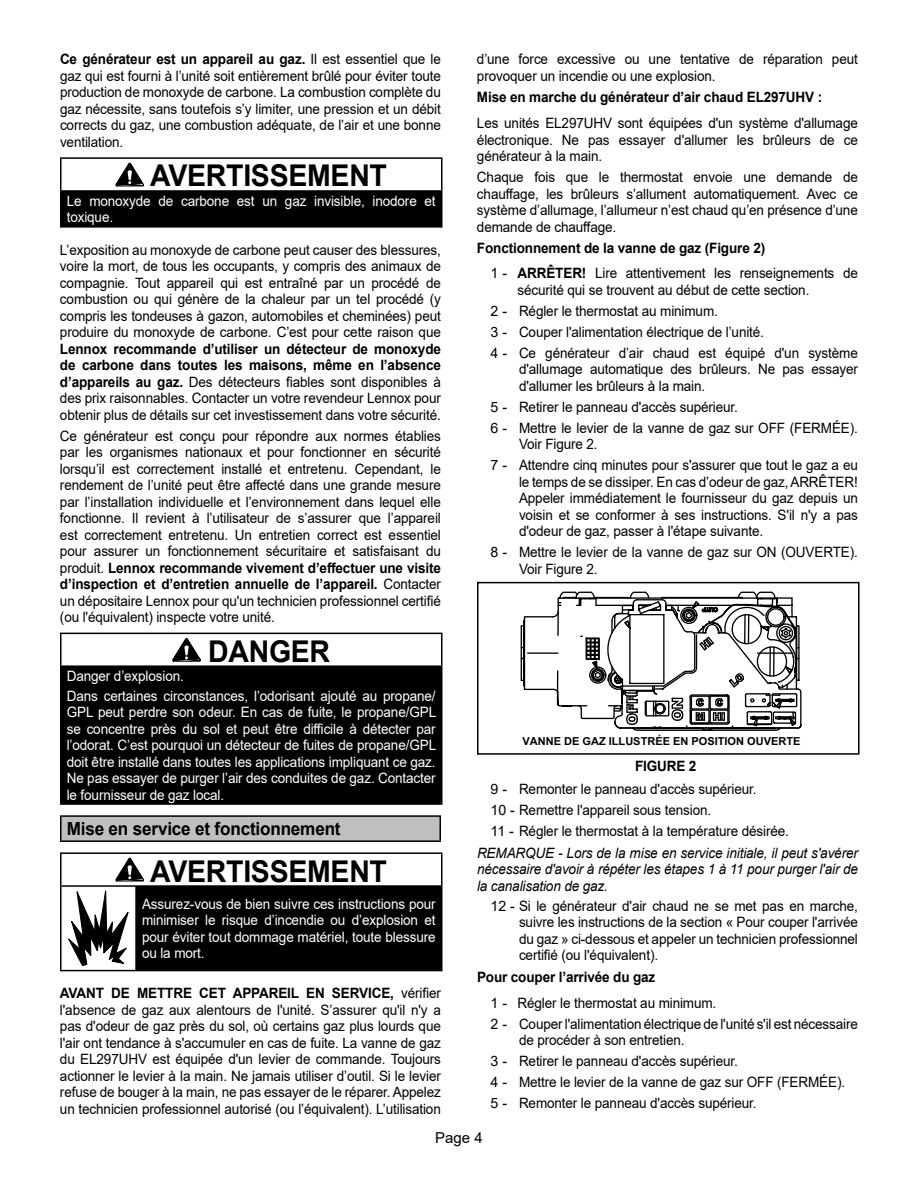
<style>
.page{position:relative;width:918px;height:1188px;background:#fff}
.page>*{position:absolute;margin:0;border:0;box-sizing:border-box;transform-origin:0 0}
.t1{font:700 30px "Arial";letter-spacing:-.01em;color:#000;scale:.95 1}
.t2{font:700 18px "Arial";letter-spacing:-.01em;color:#000;scale:.95 1}
.t3{font:15px "Arial";color:#000}
.t4{font:14.25px/16.5px "Arial";letter-spacing:-.01em;color:#000;text-align:justify;scale:.95 1}
.t5{font:14.25px/16.5px "Arial";letter-spacing:-.01em;color:#fff;scale:.95 1}
.t6{font:14.25px/21px "Arial";letter-spacing:-.01em;color:#000}
.t7{font:700 14.25px/25.5px "Arial";letter-spacing:-.01em;color:#000;scale:.95 1}
.t8{font:italic 14.25px/16.5px "Arial";letter-spacing:-.01em;color:#000;text-align:justify;scale:.95 1}
.t9{font:700 10.95px "Arial";color:#000}
.s1{font-weight:700}
.s2{font-weight:400}
</style>
<div class="page">
<div style="left:61px;top:191px;width:381px;height:36px;background:#000"></div>
<hr style="left:60px;top:157px;width:382px;height:2px;background:#000">
<hr style="left:60px;top:159px;width:2px;height:31px;background:#000">
<hr style="left:441px;top:159px;width:1px;height:31px;background:#000">
<hr style="left:60px;top:190px;width:382px;height:2px;background:#000">
<hr style="left:60px;top:192px;width:2px;height:34px;background:#000">
<hr style="left:60px;top:226px;width:382px;height:2px;background:#000">
<svg style="left:115px;top:162px;width:29px;height:25px"></svg>
<div style="left:61px;top:666px;width:381px;height:138px;background:#000"></div>
<hr style="left:60px;top:633px;width:382px;height:1px;background:#000">
<hr style="left:60px;top:634px;width:2px;height:31px;background:#000">
<hr style="left:441px;top:634px;width:1px;height:31px;background:#000">
<hr style="left:60px;top:665px;width:382px;height:2px;background:#000">
<hr style="left:60px;top:667px;width:2px;height:136px;background:#000">
<hr style="left:60px;top:803px;width:382px;height:2px;background:#000">
<svg style="left:172px;top:637px;width:29px;height:25px"></svg>
<div style="left:61px;top:816px;width:379px;height:25px;background:#bfbfbf"></div>
<hr style="left:60px;top:815px;width:381px;height:2px;background:#000">
<hr style="left:60px;top:817px;width:2px;height:23px;background:#000">
<svg style="left:440px;top:817px;width:1px;height:23px"></svg>
<hr style="left:60px;top:840px;width:381px;height:2px;background:#000">
<div style="left:136px;top:886px;width:306px;height:85px;background:#000"></div>
<hr style="left:60px;top:852px;width:76px;height:2px;background:#000">
<hr style="left:60px;top:854px;width:2px;height:31px;background:#000">
<hr style="left:136px;top:852px;width:306px;height:2px;background:#000">
<hr style="left:441px;top:854px;width:1px;height:31px;background:#000">
<hr style="left:60px;top:885px;width:76px;height:2px;background:#000">
<hr style="left:60px;top:887px;width:2px;height:83px;background:#000">
<hr style="left:136px;top:885px;width:306px;height:2px;background:#000">
<hr style="left:135px;top:887px;width:2px;height:83px;background:#000">
<hr style="left:60px;top:970px;width:76px;height:1px;background:#000">
<svg style="left:65px;top:857px;width:80px;height:110px"></svg>
<svg style="left:521px;top:592px;width:280px;height:139px"></svg>
<div style="left:477px;top:582px;width:383px;height:173px;border:2px solid #000"></div>
<p class="t4" style="left:60px;top:51px;width:403px"><span class="s1">Ce générateur est un appareil au gaz.</span> Il est essentiel que le gaz qui est fourni à l’unité soit entièrement brûlé pour éviter toute production de monoxyde de carbone. La combustion complète du gaz nécessite, sans toutefois s’y limiter, une pression et un débit corrects du gaz, une combustion adéquate, de l’air et une bonne ventilation.</p>
<h1 class="t1" style="left:150px;top:155px;width:251px">AVERTISSEMENT</h1>
<p class="t5" style="left:67px;top:193px;width:390px">Le monoxyde de carbone est un gaz invisible, inodore et toxique.</p>
<p class="t4" style="left:60px;top:241px;width:403px">L’exposition au monoxyde de carbone peut causer des blessures, voire la mort, de tous les occupants, y compris des animaux de compagnie. Tout appareil qui est entraîné par un procédé de combustion ou qui génère de la chaleur par un tel procédé (y compris les tondeuses à gazon, automobiles et cheminées) peut produire du monoxyde de carbone. C’est pour cette raison que</p>
<p class="t4" style="left:60px;top:340px;width:403px"><span class="s1">Lennox recommande d’utiliser un détecteur de monoxyde de carbone dans toutes les maisons, même en l’absence d’appareils au gaz.</span> Des détecteurs fiables sont disponibles à des prix raisonnables. Contacter un votre revendeur Lennox pour obtenir plus de détails sur cet investissement dans votre sécurité.</p>
<p class="t4" style="left:60px;top:427px;width:403px">Ce générateur est conçu pour répondre aux normes établies par les organismes nationaux et pour fonctionner en sécurité lorsqu’il est correctement installé et entretenu. Cependant, le rendement de l’unité peut être affecté dans une grande mesure par l’installation individuelle et l’environnement dans lequel elle fonctionne. Il revient à l’utilisateur de s’assurer que l’appareil est correctement entretenu. Un entretien correct est essentiel pour assurer un fonctionnement sécuritaire et satisfaisant du produit. <span class="s1">Lennox recommande vivement d’effectuer une visite d’inspection et d’entretien annuelle de l’appareil.</span> Contacter un dépositaire Lennox pour qu'un technicien professionnel certifié (ou l'équivalent) inspecte votre unité.</p>
<h1 class="t1" style="left:208px;top:630px;width:130px">DANGER</h1>
<p class="t5" style="left:67px;top:666px;width:390px;line-height:19.5px">Danger d’explosion.<br>Dans certaines circonstances, l’odorisant ajouté au propane/</p>
<p class="t5" style="left:67px;top:704px;width:390px;text-align:justify">GPL peut perdre son odeur. En cas de fuite, le propane/GPL se concentre près du sol et peut être difficile à détecter par l’odorat. C’est pourquoi un détecteur de fuites de propane/GPL doit être installé dans toutes les applications impliquant ce gaz.<br>Ne pas essayer de purger l’air des conduites de gaz. Contacter le fournisseur de gaz local.</p>
<p class="t2" style="left:67px;top:816px;width:290px">Mise en service et fonctionnement</p>
<h1 class="t1" style="left:150px;top:850px;width:251px">AVERTISSEMENT</h1>
<p class="t5" style="left:142px;top:895px;width:311px;text-align:justify">Assurez-vous de bien suivre ces instructions pour minimiser le risque d’incendie ou d’explosion et pour éviter tout dommage matériel, toute blessure ou la mort.</p>
<p class="t4" style="left:60px;top:985px;width:403px"><span class="s1">AVANT DE METTRE CET APPAREIL EN SERVICE,</span> vérifier l'absence de gaz aux alentours de l'unité. S’assurer qu'il n'y a pas d'odeur de gaz près du sol, où certains gaz plus lourds que l'air ont tendance à s'accumuler en cas de fuite. La vanne de gaz du EL297UHV est équipée d'un levier de commande. Toujours actionner le levier à la main. Ne jamais utiliser d’outil. Si le levier refuse de bouger à la main, ne pas essayer de le réparer. Appelez un technicien professionnel autorisé (ou l’équivalent). L’utilisation</p>
<p class="t4" style="left:477px;top:51px;width:402px">d’une force excessive ou une tentative de réparation peut provoquer un incendie ou une explosion.</p>
<p class="t7" style="left:477px;top:84px;width:365px">Mise en marche du générateur d’air chaud EL297UHV :</p>
<p class="t4" style="left:477px;top:115px;width:402px">Les unités EL297UHV sont équipées d'un système d'allumage électronique. Ne pas essayer d'allumer les brûleurs de ce générateur à la main.</p>
<p class="t4" style="left:477px;top:169px;width:402px">Chaque fois que le thermostat envoie une demande de chauffage, les brûleurs s’allument automatiquement. Avec ce système d’allumage, l’allumeur n’est chaud qu’en présence d’une demande de chauffage.</p>
<p class="t7" style="left:490px;top:235px;width:388px;text-indent:-14px">Fonctionnement de la vanne de gaz (Figure 2)<br><span class="s2">1 -</span> ARRÊTER! <span class="s2">Lire attentivement les renseignements de</span></p>
<p class="t4" style="left:490px;top:279px;width:388px;line-height:21px;text-align:left;text-indent:27px">sécurité qui se trouvent au début de cette section.<br>2 - Régler le thermostat au minimum.<br>3 - Couper l'alimentation électrique de l’unité.<br>4 - Ce générateur d’air chaud est équipé d'un système</p>
<p class="t4" style="left:519px;top:361px;width:358px">d'allumage automatique des brûleurs. Ne pas essayer d'allumer les brûleurs à la main.</p>
<p class="t6" style="left:490px;top:396px;width:369px">5 - Retirer le panneau d'accès supérieur.<br>6 - Mettre le levier de la vanne de gaz sur OFF (FERMÉE).</p>
<p class="t4" style="left:490px;top:434px;width:388px;line-height:21px;text-indent:28px">Voir Figure 2.<br>7 - Attendre cinq minutes pour s'assurer que tout le gaz a eu</p>
<p class="t4" style="left:519px;top:473px;width:358px">le temps de se dissiper. En cas d’odeur de gaz, ARRÊTER!<br>Appeler immédiatement le fournisseur du gaz depuis un voisin et se conformer à ses instructions. S'il n'y a pas d'odeur de gaz, passer à l'étape suivante.</p>
<p class="t6" style="left:519px;top:544px;width:340px;line-height:16.5px;text-indent:-28px">8 - Mettre le levier de la vanne de gaz sur ON (OUVERTE).<br>Voir Figure 2.</p>
<p class="t9" style="left:522px;top:733px;width:280px">VANNE DE GAZ ILLUSTRÉE EN POSITION OUVERTE</p>
<p class="t7" style="left:635px;top:754px;width:66px">FIGURE 2</p>
<p class="t6" style="left:490px;top:778px;width:300px">9 - Remonter le panneau d'accès supérieur.<br>10 - Remettre l'appareil sous tension.<br>11 - Régler le thermostat à la température désirée.</p>
<p class="t8" style="left:477px;top:845px;width:403px">REMARQUE - Lors de la mise en service initiale, il peut s'avérer nécessaire d'avoir à répéter les étapes 1 à 11 pour purger l'air de la canalisation de gaz.</p>
<p class="t6" style="left:519px;top:897px;width:340px;line-height:16.5px;text-align:justify;text-indent:-28px">12 - Si le générateur d'air chaud ne se met pas en marche, suivre les instructions de la section « Pour couper l'arrivée du gaz » ci-dessous et appeler un technicien professionnel certifié (ou l'équivalent).</p>
<p class="t7" style="left:477px;top:965px;width:189px">Pour couper l’arrivée du gaz</p>
<p class="t6" style="left:490px;top:992px;width:369px">1 - Régler le thermostat au minimum.<br>2 - Couper l'alimentation électrique de l'unité s'il est nécessaire</p>
<p class="t4" style="left:490px;top:1030px;width:375px;line-height:21px;text-align:left;text-indent:28px">de procéder à son entretien.<br>3 - Retirer le panneau d'accès supérieur.<br>4 - Mettre le levier de la vanne de gaz sur OFF (FERMÉE).<br>5 - Remonter le panneau d'accès supérieur.</p>
<p class="t3" style="left:435px;top:1128px;width:49px">Page 4</p>
</div>
